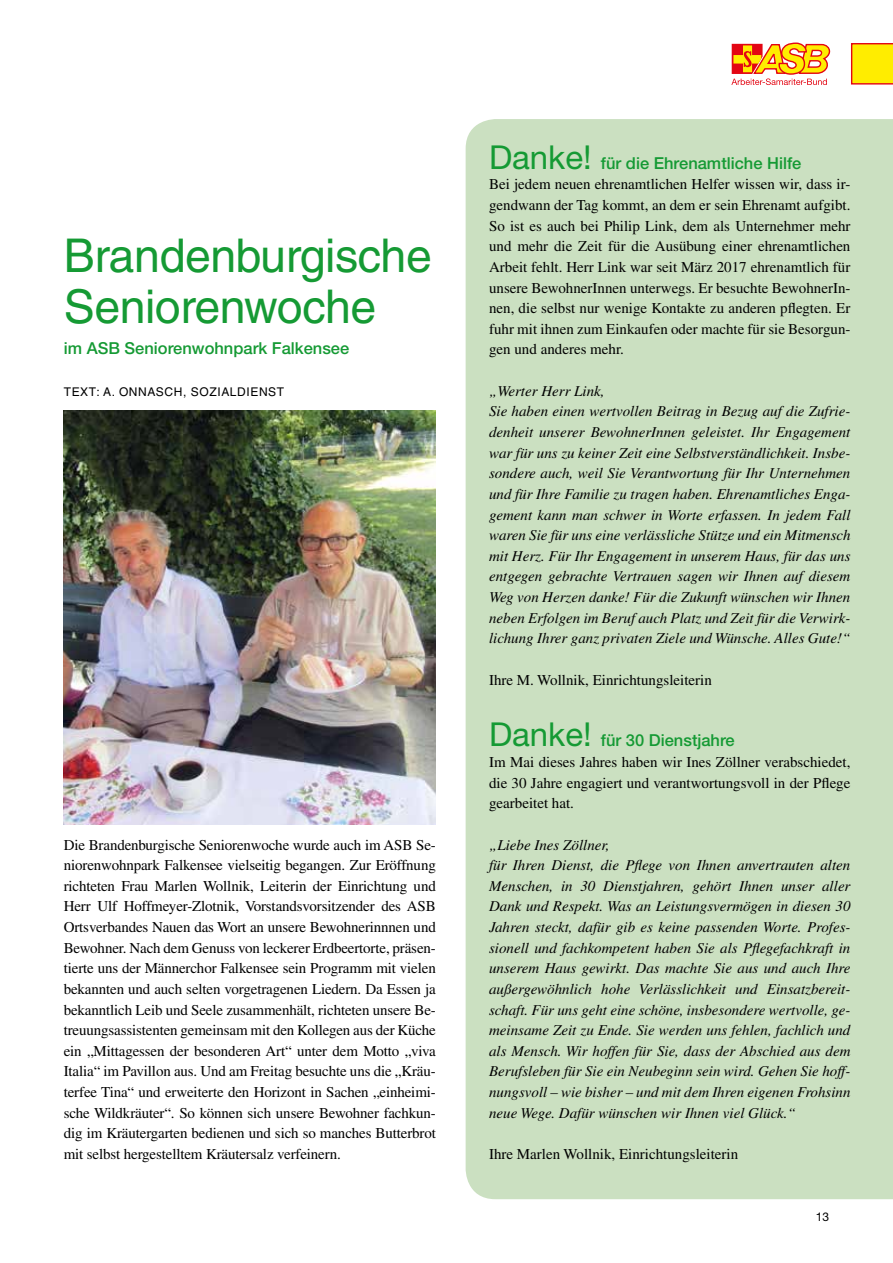
<style>
.page{position:relative;width:893px;height:1263px;background:#fff}
.page>*{position:absolute;margin:0;border:0;box-sizing:border-box;transform-origin:0 0}
.t1{font:46.5px/51px "Helvetica LT Std";letter-spacing:-.01em;color:#159a34}
.t2{font:500 16.5px "Helvetica Neue LT Std";color:#159a34}
.t3{font:15px/20.7px "Times LT Std";color:#000;text-align:justify}
.t4{font:italic 15px/20.7px "Times LT Std";color:#000}
.t5{font:12px "Helvetica LT Std";letter-spacing:.05em;color:#000}
.t6{font:12px "Helvetica Neue LT Std";color:#000}
.s1{font-weight:400;font-size:33px}
</style>
<div class="page">
<svg style="left:851px;top:43px;width:42px;height:42px;background:#fcd604"></svg>
<svg style="left:731px;top:42px;width:99px;height:43px"></svg>
<img style="left:64px;top:410px;width:372px;height:415px">
<div style="left:466px;top:119px;width:427px;height:1080px;background:#cbe0c1"></div>
<h1 class="t1" style="left:64px;top:230px;width:370px">Brandenburgische<br>Seniorenwoche</h1>
<p class="t2" style="left:64px;top:339px;width:287px">im ASB Seniorenwohnpark Falkensee</p>
<p class="t5" style="left:64px;top:385px;width:222px">TEXT: A. ONNASCH, SOZIALDIENST</p>
<p class="t3" style="left:64px;top:834px;width:374px">Die Brandenburgische Seniorenwoche wurde auch im ASB Se&shy;niorenwohnpark Falkensee vielseitig begangen. Zur Eröffnung richteten Frau Marlen Wollnik, Leiterin der Einrichtung und Herr Ulf Hoffmeyer-Zlotnik, Vorstandsvorsitzender des ASB Ortsverbandes Nauen das Wort an unsere Bewohnerinnnen und Bewohner. Nach dem Genuss von leckerer Erdbeertorte, präsen&shy;tierte uns der Männerchor Falkensee sein Programm mit vielen bekannten und auch selten vorgetragenen Liedern. Da Essen ja bekanntlich Leib und Seele zusammenhält, richteten unsere Be&shy;treuungsassistenten gemeinsam mit den Kollegen aus der Küche ein „Mittagessen der besonderen Art“ unter dem Motto „viva Italia“ im Pavillon aus. Und am Freitag besuchte uns die „Kräu&shy;terfee Tina“ und erweiterte den Horizont in Sachen „einheimi&shy;sche Wildkräuter“. So können sich unsere Bewohner fachkun&shy;dig im Kräutergarten bedienen und sich so manches Butterbrot mit selbst hergestelltem Kräutersalz verfeinern.</p>
<p class="t2" style="left:489px;top:153px;width:314px"><span class="s1">Danke!</span> für die Ehrenamtliche Hilfe</p>
<p class="t3" style="left:489px;top:174px;width:363px">Bei jedem neuen ehrenamtlichen Helfer wissen wir, dass ir&shy;gendwann der Tag kommt, an dem er sein Ehrenamt aufgibt.<br>So ist es auch bei Philip Link, dem als Unternehmer mehr und mehr die Zeit für die Ausübung einer ehrenamtlichen Arbeit fehlt. Herr Link war seit März 2017 ehrenamtlich für unsere BewohnerInnen unterwegs. Er besuchte BewohnerIn&shy;nen, die selbst nur wenige Kontakte zu anderen pflegten. Er fuhr mit ihnen zum Einkaufen oder machte für sie Besorgun&shy;gen und anderes mehr.</p>
<p class="t4" style="left:489px;top:380px;width:363px">„Werter Herr Link,<br>Sie haben einen wertvollen Beitrag in Bezug auf die Zufrie&shy;denheit unserer BewohnerInnen geleistet. Ihr Engagement war für uns zu keiner Zeit eine Selbstverständlichkeit. Insbe&shy;sondere auch, weil Sie Verantwortung für Ihr Unternehmen und für Ihre Familie zu tragen haben. Ehrenamtliches Enga&shy;gement kann man schwer in Worte erfassen. In jedem Fall waren Sie für uns eine verlässliche Stütze und ein Mitmensch mit Herz. Für Ihr Engagement in unserem Haus, für das uns entgegen gebrachte Vertrauen sagen wir Ihnen auf diesem Weg von Herzen danke! Für die Zukunft wünschen wir Ihnen neben Erfolgen im Beruf auch Platz und Zeit für die Verwirk&shy;lichung Ihrer ganz privaten Ziele und Wünsche. Alles Gute!“</p>
<p class="t3" style="left:489px;top:669px;width:224px">Ihre M. Wollnik, Einrichtungsleiterin</p>
<p class="t2" style="left:489px;top:731px;width:247px"><span class="s1">Danke!</span> für 30 Dienstjahre</p>
<p class="t3" style="left:489px;top:751px;width:363px">Im Mai dieses Jahres haben wir Ines Zöllner verabschiedet, die 30 Jahre engagiert und verantwortungsvoll in der Pflege gearbeitet hat.</p>
<p class="t4" style="left:489px;top:834px;width:363px">„Liebe Ines Zöllner,<br>für Ihren Dienst, die Pflege von Ihnen anvertrauten alten Menschen, in 30 Dienstjahren, gehört Ihnen unser aller Dank und Respekt. Was an Leistungsvermögen in diesen 30<br>Jahren steckt, dafür gib es keine passenden Worte. Profes&shy;sionell und fachkompetent haben Sie als Pflegefachkraft in unserem Haus gewirkt. Das machte Sie aus und auch Ihre außergewöhnlich hohe Verlässlichkeit und Einsatzbereit&shy;schaft. Für uns geht eine schöne, insbesondere wertvolle, ge&shy;meinsame Zeit zu Ende. Sie werden uns fehlen, fachlich und als Mensch. Wir hoffen für Sie, dass der Abschied aus dem Berufsleben für Sie ein Neubeginn sein wird. Gehen Sie hoff&shy;nungsvoll – wie bisher – und mit dem Ihren eigenen Frohsinn neue Wege. Dafür wünschen wir Ihnen viel Glück.“</p>
<p class="t3" style="left:489px;top:1143px;width:251px">Ihre Marlen Wollnik, Einrichtungsleiterin</p>
<p class="t6" style="left:816px;top:1209px;width:15px">13</p>
</div>
